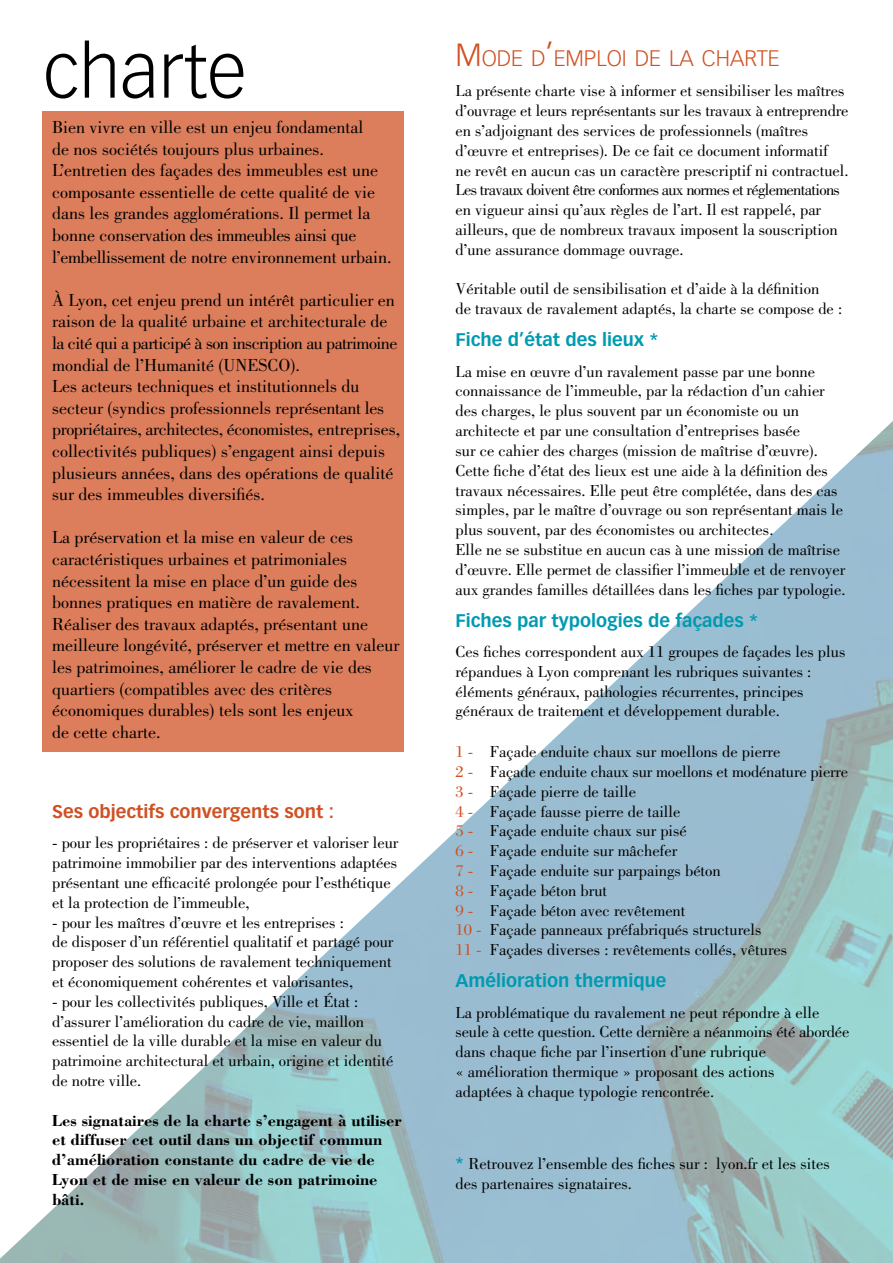
<style>
.page{position:relative;width:893px;height:1263px;background:#fff}
.page>*{position:absolute;margin:0;border:0;box-sizing:border-box;transform-origin:0 0}
.t1{font:300 73.5px "Vectora LH";color:#000}
.t2{font:300 22.05px "Vectora LH";color:#d05123}
.t3{font:18px/21.6px "Bodoni";color:#000}
.t4{font:700 18px "Vectora LH";color:#009ab1}
.t5{font:700 18px "Vectora LH";color:#d05123}
.t6{font:16.5px/19.8px "Bodoni";color:#000}
.t7{font:700 16.5px/19.8px "Bodoni";color:#000}
.s1{font-size:31.5px}
.s2{color:#d05123}
.s3{font-family:"Vectora LH";font-weight:700;color:#009ab1}
</style>
<div class="page">
<img style="left:0;top:111px;width:893px;height:1152px">
<h1 class="t1" style="left:43px;top:29px;width:206px">charte</h1>
<p class="t3" style="left:52px;top:116px;width:341px">Bien vivre en ville est un enjeu fondamental<br>de nos sociétés toujours plus urbaines.<br>L’entretien des façades des immeubles est une composante essentielle de cette qualité de vie dans les grandes agglomérations. Il permet la bonne conservation des immeubles ainsi que l’embellissement de notre environnement urbain.</p>
<p class="t3" style="left:52px;top:289px;width:350px">à Lyon, cet enjeu prend un intérêt particulier en raison de la qualité urbaine et architecturale de la cité qui a participé à son inscription au patrimoine mondial de l’Humanité (UNESCO).<br>Les acteurs techniques et institutionnels du secteur (syndics professionnels représentant les propriétaires, architectes, économistes, entreprises, collectivités publiques) s’engagent ainsi depuis plusieurs années, dans des opérations de qualité sur des immeubles diversifiés.</p>
<p class="t3" style="left:52px;top:527px;width:349px">La préservation et la mise en valeur de ces caractéristiques urbaines et patrimoniales nécessitent la mise en place d’un guide des bonnes pratiques en matière de ravalement.<br>Réaliser des travaux adaptés, présentant une meilleure longévité, préserver et mettre en valeur les patrimoines, améliorer le cadre de vie des quartiers (compatibles avec des critères économiques durables) tels sont les enjeux<br>de cette charte.</p>
<p class="t5" style="left:52px;top:801px;width:284px">Ses objectifs convergents sont :</p>
<p class="t6" style="left:52px;top:833px;width:348px">- pour les propriétaires : de préserver et valoriser leur patrimoine immobilier par des interventions adaptées présentant une efficacité prolongée pour l’esthétique et la protection de l’immeuble,</p>
<p class="t6" style="left:52px;top:912px;width:343px">- pour les maîtres d’œuvre et les entreprises :<br>de disposer d’un référentiel qualitatif et partagé pour proposer des solutions de ravalement techniquement et économiquement cohérentes et valorisantes,</p>
<p class="t6" style="left:52px;top:991px;width:343px">- pour les collectivités publiques, Ville et état : d’assurer l’amélioration du cadre de vie, maillon essentiel de la ville durable et la mise en valeur du patrimoine architectural et urbain, origine et identité de notre ville.</p>
<p class="t7" style="left:52px;top:1110px;width:351px">Les signataires de la charte s’engagent à utiliser et diffuser cet outil dans un objectif commun d’amélioration constante du cadre de vie de Lyon et de mise en valeur de son patrimoine bâti.</p>
<h2 class="t2" style="left:455px;top:46px;width:326px"><span class="s1">M</span>ODE D<span class="s1">’</span>EMPLOI DE LA CHARTE</h2>
<p class="t6" style="left:455px;top:81px;width:395px">La présente charte vise à informer et sensibiliser les maîtres d’ouvrage et leurs représentants sur les travaux à entreprendre en s’adjoignant des services de professionnels (maîtres d’œuvre et entreprises). De ce fait ce document informatif<br>ne revêt en aucun cas un caractère prescriptif ni contractuel.<br>Les travaux doivent être conformes aux normes et réglementations en vigueur ainsi qu’aux règles de l’art. Il est rappelé, par ailleurs, que de nombreux travaux imposent la souscription d’une assurance dommage ouvrage.</p>
<p class="t6" style="left:455px;top:279px;width:388px">Véritable outil de sensibilisation et d’aide à la définition<br>de travaux de ravalement adaptés, la charte se compose de :</p>
<p class="t4" style="left:455px;top:329px;width:204px">Fiche d’état des lieux *</p>
<p class="t6" style="left:455px;top:361px;width:391px">La mise en œuvre d’un ravalement passe par une bonne connaissance de l’immeuble, par la rédaction d’un cahier des charges, le plus souvent par un économiste ou un architecte et par une consultation d’entreprises basée<br>sur ce cahier des charges (mission de maîtrise d’œuvre).<br>Cette fiche d’état des lieux est une aide à la définition des travaux nécessaires. Elle peut être complétée, dans des cas simples, par le maître d’ouvrage ou son représentant mais le plus souvent, par des économistes ou architectes.<br>Elle ne se substitue en aucun cas à une mission de maîtrise d’œuvre. Elle permet de classifier l’immeuble et de renvoyer aux grandes familles détaillées dans les fiches par typologie.</p>
<p class="t4" style="left:455px;top:609px;width:304px">Fiches par typologies de façades *</p>
<p class="t6" style="left:455px;top:642px;width:391px">Ces fiches correspondent aux 11 groupes de façades les plus répandues à Lyon comprenant les rubriques suivantes : éléments généraux, pathologies récurrentes, principes généraux de traitement et développement durable.</p>
<p class="t6" style="left:455px;top:742px;width:394px"><span class="s2">1 -</span> Façade enduite chaux sur moellons de pierre<br><span class="s2">2 -</span> Façade enduite chaux sur moellons et modénature pierre <span class="s2">3 -</span> Façade pierre de taille<br><span class="s2">4 -</span> Façade fausse pierre de taille<br><span class="s2">5 -</span> Façade enduite chaux sur pisé<br><span class="s2">6 -</span> Façade enduite sur mâchefer<br><span class="s2">7 -</span> Façade enduite sur parpaings béton<br><span class="s2">8 -</span> Façade béton brut<br><span class="s2">9 -</span> Façade béton avec revêtement<br><span class="s2">10 -</span> Façade panneaux préfabriqués structurels<br><span class="s2">11 -</span> Façades diverses : revêtements collés, vêtures</p>
<p class="t4" style="left:455px;top:970px;width:212px">Amélioration thermique</p>
<p class="t6" style="left:455px;top:1002px;width:395px">La problématique du ravalement ne peut répondre à elle seule à cette question. Cette dernière a néanmoins été abordée dans chaque fiche par l’insertion d’une rubrique<br>« amélioration thermique » proposant des actions<br>adaptées à chaque typologie rencontrée.</p>
<p class="t6" style="left:455px;top:1153px;width:376px"><span class="s3">*</span> Retrouvez l’ensemble des fiches sur : lyon.fr et les sites des partenaires signataires.</p>
</div>
